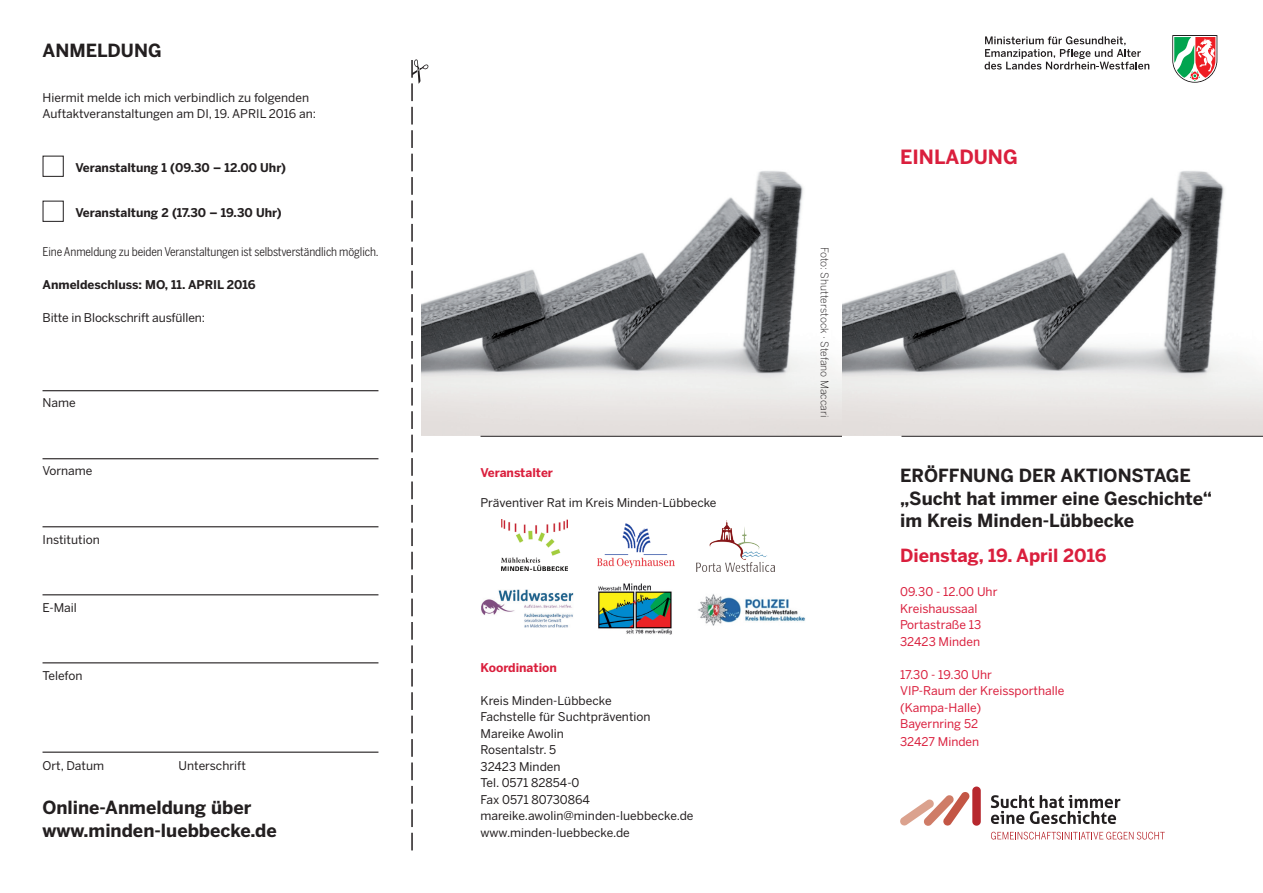
<style>
.page{position:relative;width:1263px;height:893px;background:#fff}
.page>*{position:absolute;margin:0;border:0;box-sizing:border-box;transform-origin:0 0}
.t1{font:700 19.5px "Benton Sans";color:#da1f3d}
.t2{font:700 18px/22.5px "Benton Sans";color:#231f20}
.t3{font:700 18px "Benton Sans";color:#da1f3d}
.t4{font:12px/16.5px "Benton Sans";color:#231f20}
.t5{font:12px/16.5px "Benton Sans";color:#da1f3d}
.t6{font:700 12px "Benton Sans";color:#231f20}
.t7{font:12px "Benton Sans Cond";letter-spacing:-.01em;color:#231f20}
.t8{font:700 12px "Benton Sans";color:#da1f3d}
.t9{font:300 10.5px "Benton Sans";color:#231f20}
</style>
<div class="page">
<img style="left:428px;top:171px;width:835px;height:265px">
<svg style="left:984px;top:36px;width:165px;height:34px"></svg>
<svg style="left:1172px;top:35px;width:45px;height:48px"></svg>
<svg style="left:900px;top:786px;width:81px;height:40px"></svg>
<svg style="left:991px;top:795px;width:129px;height:29px"></svg>
<svg style="left:991px;top:832px;width:174px;height:7px"></svg>
<hr style="left:480px;top:436px;width:362px;height:1px;background:#231f20">
<hr style="left:901px;top:436px;width:362px;height:1px;background:#231f20">
<svg style="left:411px;top:59px;width:17px;height:791px"></svg>
<hr style="left:43px;top:752px;width:335px;height:1px;background:#231f20">
<hr style="left:43px;top:390px;width:335px;height:1px;background:#231f20">
<hr style="left:43px;top:458px;width:335px;height:1px;background:#231f20">
<hr style="left:43px;top:526px;width:335px;height:1px;background:#231f20">
<hr style="left:43px;top:594px;width:335px;height:1px;background:#231f20">
<hr style="left:43px;top:662px;width:335px;height:1px;background:#231f20">
<div style="left:43px;top:156px;width:21px;height:21px;border:1px solid #231f20"></div>
<div style="left:43px;top:201px;width:21px;height:21px;border:1px solid #231f20"></div>
<img style="left:501px;top:520px;width:66px;height:50px">
<img style="left:597px;top:523px;width:77px;height:44px">
<img style="left:696px;top:520px;width:78px;height:51px">
<img style="left:481px;top:590px;width:93px;height:38px">
<img style="left:698px;top:594px;width:107px;height:32px">
<img style="left:598px;top:584px;width:74px;height:51px">
<h2 class="t2" style="left:43px;top:39px;width:121px">ANMELDUNG</h2>
<p class="t4" style="left:43px;top:89px;width:275px">Hiermit melde ich mich verbindlich zu folgenden<br>Auftaktveranstaltungen am DI, 19. APRIL 2016 an:</p>
<p class="t6" style="left:76px;top:161px;width:212px">Veranstaltung 1 (09.30 – 12.00 Uhr)</p>
<p class="t6" style="left:76px;top:206px;width:208px">Veranstaltung 2 (17.30 – 19.30 Uhr)</p>
<p class="t7" style="left:43px;top:245px;width:338px">Eine Anmeldung zu beiden Veranstaltungen ist selbstverständlich möglich.</p>
<p class="t6" style="left:43px;top:278px;width:215px">Anmeldeschluss: MO, 11. APRI L 2016</p>
<p class="t4" style="left:43px;top:310px;width:164px">Bitte in Blockschrift ausfüllen:</p>
<p class="t4" style="left:43px;top:394px;width:35px">Name</p>
<p class="t4" style="left:43px;top:462px;width:51px">Vorname</p>
<p class="t4" style="left:43px;top:531px;width:59px">Institution</p>
<p class="t4" style="left:43px;top:599px;width:36px">E-Mail</p>
<p class="t4" style="left:43px;top:667px;width:41px">Telefon</p>
<p class="t4" style="left:43px;top:757px;width:63px">Ort, Datum</p>
<p class="t4" style="left:179px;top:757px;width:69px">Unterschrift</p>
<h2 class="t2" style="left:43px;top:796px;width:236px">Online-Anmeldung über www.minden-luebbecke.de</h2>
<p class="t8" style="left:480px;top:466px;width:74px">Veranstalter</p>
<p class="t4" style="left:480px;top:494px;width:238px">Präventiver Rat im Kreis Minden-Lübbecke</p>
<p class="t8" style="left:480px;top:660px;width:78px">Koordination</p>
<p class="t4" style="left:480px;top:692px;width:215px">Kreis Minden-Lübbecke<br>Fachstelle für Suchtprävention<br>Mareike Awolin<br>Rosentalstr. 5<br>32423 Minden<br>Tel. 0571 82854-0<br>Fax 0571 80730864 mareike.awolin@minden-luebbecke.de www.minden-luebbecke.de</p>
<p class="t9" style="left:831px;top:247px;width:172px;rotate:90deg">Foto: Shutterstock · Stefano Maccari</p>
<h1 class="t1" style="left:900px;top:146px;width:34px">Einladung</h1>
<h2 class="t2" style="left:900px;top:464px;width:314px">ERÖFFNUNG DER Aktionstage „Sucht hat immer eine Geschichte“ im Kreis Minden-Lübbecke</h2>
<h2 class="t3" style="left:900px;top:544px;width:208px">Dienstag, 19. April 2016</h2>
<p class="t5" style="left:900px;top:583px;width:99px">09.30 - 12.00 Uhr<br>Kreishaussaal<br>Portastraße 13<br>32423 Minden</p>
<p class="t5" style="left:900px;top:666px;width:166px">17.30 - 19.30 Uhr<br>VIP-Raum der Kreissporthalle (Kampa-Halle)<br>Bayernring 52</p>
<p class="t5" style="left:900px;top:733px;width:81px">32427 Minden</p>
</div>
